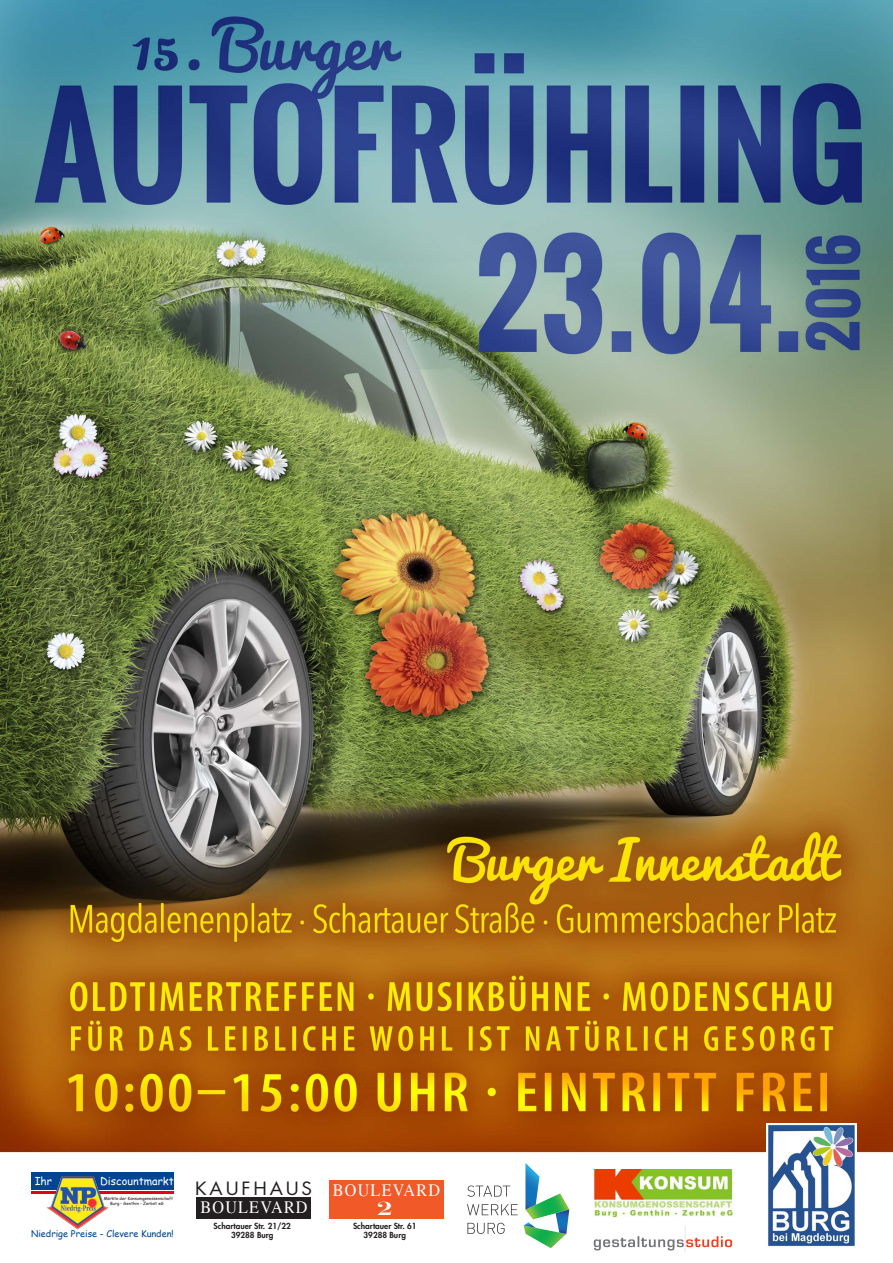
<style>
.page{position:relative;width:893px;height:1263px;background:#fff}
.page>*{position:absolute;margin:0;border:0;box-sizing:border-box;transform-origin:0 0}
.t1{font:700 18.83px "Bauer Bodoni Std";color:#fff;scale:1.46 1}
.t2{font:17.77px "Futura";letter-spacing:.15em;color:#231f20;scale:1.06 1}
.t3{font:17.25px "Times";letter-spacing:.075em;color:#fff;scale:.93 1}
.t4{font:10.8px "Comic Sans MS";color:#fff}
.t5{font:9.15px "Comic Sans MS";color:#004494}
.t6{font:800 8.18px/9.8px "Futura";color:#231f20;text-align:center}
.t7{font:4.28px/5.1px "Comic Sans MS";color:#1a171b}
</style>
<div class="page">
<img style="left:0;top:0;width:893px;height:1153px">
<img style="left:767px;top:1124px;width:90px;height:123px">
<svg style="left:524px;top:1163px;width:45px;height:85px"></svg>
<svg style="left:467px;top:1185px;width:43px;height:12px"></svg>
<svg style="left:467px;top:1204px;width:51px;height:11px"></svg>
<svg style="left:467px;top:1223px;width:38px;height:11px"></svg>
<img style="left:594px;top:1169px;width:139px;height:48px">
<svg style="left:594px;top:1226px;width:138px;height:25px"></svg>
<div style="left:31px;top:1172px;width:143px;height:17px;background:#004494"></div>
<hr style="left:31px;top:1191px;width:143px;height:2px;background:#e2001a">
<img style="left:46px;top:1176px;width:64px;height:54px">
<div style="left:197px;top:1197px;width:114px;height:21px;background:#231f20"></div>
<div style="left:329px;top:1180px;width:114px;height:38px;background:#f15929"></div>
<h3 class="t4" style="left:35px;top:1173px;width:19px">Ihr</h3>
<h3 class="t4" style="left:100px;top:1173px;width:75px">Discountmarkt</h3>
<p class="t7" style="left:110px;top:1195px;width:65px;text-indent:-6px">Märkte der Konsumgenossenschaft<br>Burg - Genthin - Zerbst eG</p>
<p class="t5" style="left:31px;top:1227px;width:144px">Niedrige Preise - Clevere Kunden!</p>
<h2 class="t2" style="left:195px;top:1176px;width:112px">KAUFHAUS</h2>
<p class="t6" style="left:214px;top:1220px;width:79px">Schartauer Str. 21/22<br>39288 Burg</p>
<p class="t6" style="left:353px;top:1220px;width:65px">Schartauer Str. 61<br>39288 Burg</p>
<h3 class="t3" style="left:333px;top:1174px;width:117px">BOULEVARD</h3>
<h1 class="t1" style="left:377px;top:1197px;width:12px">2</h1>
<h3 class="t3" style="left:200px;top:1191px;width:117px">BOULEVARD</h3>
</div>
